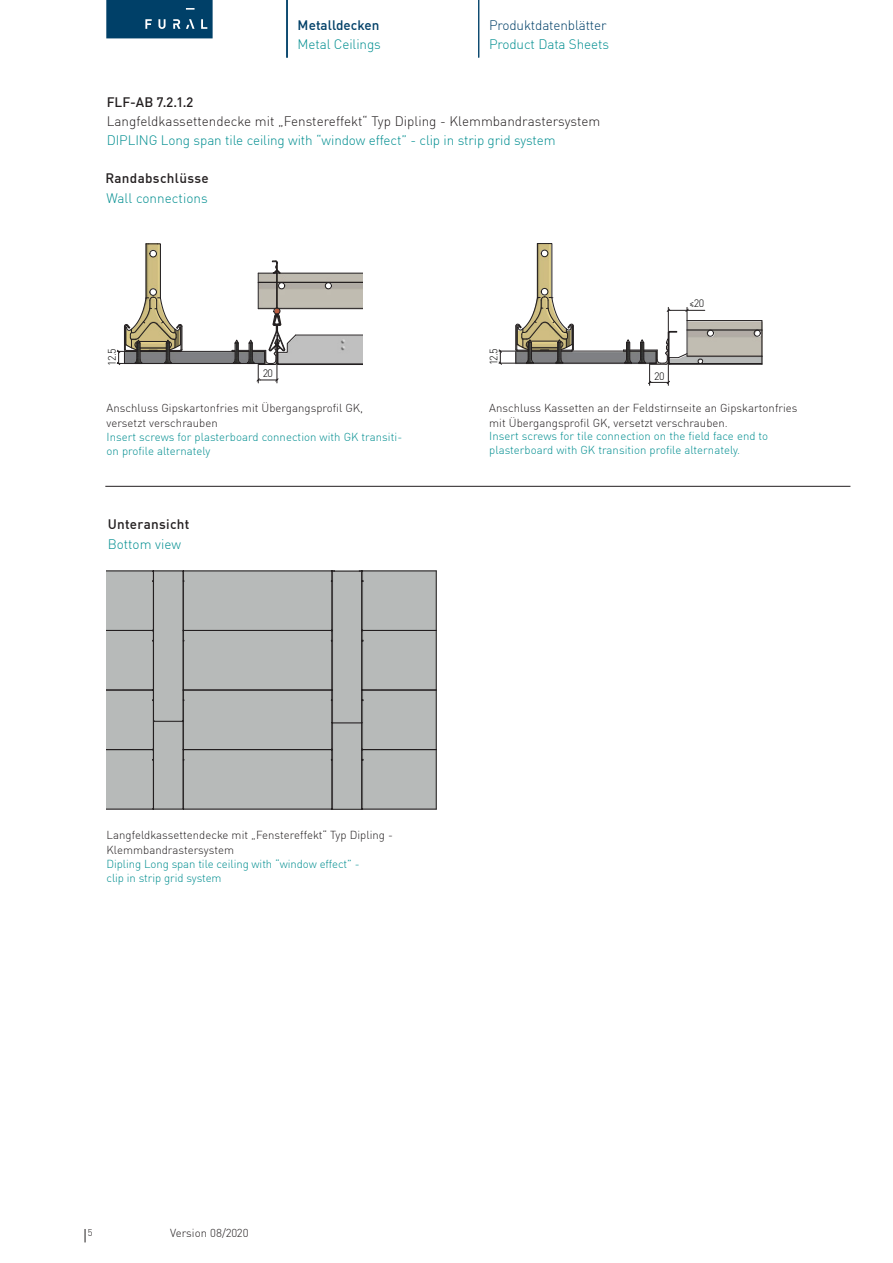
<style>
.page{position:relative;width:893px;height:1263px;background:#fff}
.page>*{position:absolute;margin:0;border:0;box-sizing:border-box;transform-origin:0 0}
.Metalit_DIN_Light_9{font:300 13.5px "DIN Pro";letter-spacing:-.01em;color:#008e90}
.Metalit_DIN_Light_9-2{font:300 13.5px "DIN Pro";color:#231f20}
.Metalit_DIN_Light_9-3{font:500 13.5px "DIN Pro";letter-spacing:.025em;color:#231f20}
.t1{font:300 13.5px "DIN Pro";letter-spacing:-.01em;color:#004068}
.t2{font:500 13.5px "DIN Pro";letter-spacing:.005em;color:#004068}
.Metalit_DIN_Light_7{font:300 11.4px "DIN Pro";color:#231f20}
.Metalit_DIN_Light_7-2{font:300 11.4px/14.4px "DIN Pro";color:#008e90}
.Metalit_DIN_Light_9-4{font:300 11.4px/14.4px "DIN Pro";color:#231f20}
.Metalit_DIN_Light_9-5{font:300 11.4px/14.4px "DIN Pro";letter-spacing:-.01em;color:#008e90}
.t3{font:300 10.65px "DIN Pro";letter-spacing:-.075em;color:#000}
.t4{font:300 9.6px "DIN Pro";color:#231f20}
.t5{font:6.9px "Arial";color:#000}
</style>
<div class="page">
<svg style="left:106px;top:0;width:107px;height:38px;background:#0c496f"></svg>
<img style="left:574px;top:350px;width:49px;height:13px">
<hr style="left:563px;top:363px;width:62px;height:1px;background:#231f20">
<hr style="left:561px;top:351px;width:65px;height:1px;background:#231f20">
<svg style="left:499px;top:243px;width:75px;height:122px"></svg>
<svg style="left:623px;top:307px;width:140px;height:78px"></svg>
<hr style="left:171px;top:363px;width:62px;height:1px;background:#231f20">
<hr style="left:170px;top:351px;width:65px;height:1px;background:#231f20">
<svg style="left:232px;top:260px;width:131px;height:123px"></svg>
<svg style="left:117px;top:243px;width:66px;height:122px"></svg>
<div style="left:185px;top:572px;width:251px;height:237px;background:#b7bab9"></div>
<hr style="left:183px;top:809px;width:149px;height:1px;background:#231f20">
<hr style="left:183px;top:749px;width:149px;height:1px;background:#231f20">
<hr style="left:183px;top:690px;width:149px;height:1px;background:#231f20">
<hr style="left:183px;top:571px;width:149px;height:1px;background:#231f20">
<hr style="left:183px;top:630px;width:149px;height:1px;background:#231f20">
<hr style="left:436px;top:690px;width:1px;height:59px;background:#231f20">
<hr style="left:436px;top:749px;width:1px;height:60px;background:#231f20">
<hr style="left:362px;top:809px;width:74px;height:1px;background:#231f20">
<hr style="left:362px;top:749px;width:74px;height:1px;background:#231f20">
<hr style="left:436px;top:630px;width:1px;height:60px;background:#231f20">
<hr style="left:362px;top:690px;width:74px;height:1px;background:#231f20">
<hr style="left:436px;top:571px;width:1px;height:59px;background:#231f20">
<hr style="left:362px;top:630px;width:74px;height:1px;background:#231f20">
<hr style="left:362px;top:571px;width:74px;height:1px;background:#231f20">
<svg style="left:107px;top:570px;width:78px;height:240px;background:#acafae"></svg>
<svg style="left:328px;top:570px;width:35px;height:240px;background:#a7aaa9"></svg>
<hr style="left:105px;top:486px;width:745px;height:1px;background:#231f20">
<svg style="left:85px;top:1229px;width:1px;height:13px"></svg>
<hr style="left:286px;top:0;width:2px;height:58px;background:#004068">
<hr style="left:478px;top:0;width:1px;height:58px;background:#004068">
<p class="t2" style="left:298px;top:14px;width:83px">Metalldecken</p>
<p class="t1" style="left:489px;top:14px;width:119px">Produktdatenblätter</p>
<p class="Metalit_DIN_Light_9" style="left:298px;top:34px;width:85px">Metal Ceilings</p>
<p class="Metalit_DIN_Light_9" style="left:489px;top:34px;width:122px">Product Data Sheets</p>
<p class="Metalit_DIN_Light_9-3" style="left:107px;top:91px;width:88px">FLF-AB 7.2.1.2</p>
<p class="Metalit_DIN_Light_9-2" style="left:107px;top:111px;width:495px">Langfeldkassettendecke mit „Fenstereffekt“ Typ Dipling - Klemmbandrastersystem</p>
<p class="Metalit_DIN_Light_9" style="left:107px;top:130px;width:450px">DIPLING Long span tile ceiling with “window effect” - clip in strip grid system</p>
<p class="Metalit_DIN_Light_9-3" style="left:105px;top:168px;width:105px">Randabschlüsse</p>
<p class="Metalit_DIN_Light_9" style="left:107px;top:188px;width:103px">Wall connections</p>
<p class="t3" style="left:104px;top:366px;width:19px;rotate:-90deg">12.5</p>
<p class="t3" style="left:263px;top:365px;width:12px">20</p>
<p class="t3" style="left:486px;top:365px;width:19px;rotate:-90deg">12.5</p>
<p class="t3" style="left:654px;top:368px;width:12px">20</p>
<p class="t3" style="left:689px;top:296px;width:16px">≤20</p>
<p class="Metalit_DIN_Light_7" style="left:107px;top:400px;width:258px">Anschluss Gipskartonfries mit Übergangsprofil GK,</p>
<p class="Metalit_DIN_Light_7" style="left:107px;top:414px;width:113px">versetzt verschrauben</p>
<p class="Metalit_DIN_Light_7" style="left:489px;top:400px;width:310px">Anschluss Kassetten an der Feldstirnseite an Gipskartonfries</p>
<p class="Metalit_DIN_Light_7" style="left:489px;top:414px;width:240px">mit Übergangsprofil GK, versetzt verschrauben.</p>
<p class="Metalit_DIN_Light_7-2" style="left:107px;top:429px;width:297px">Insert screws for plasterboard connection with GK transiti&shy;on profile alternately</p>
<p class="Metalit_DIN_Light_7-2" style="left:489px;top:427px;width:280px">Insert screws for tile connection on the field face end to</p>
<p class="Metalit_DIN_Light_7-2" style="left:489px;top:442px;width:252px">plasterboard with GK transition profile alternately.</p>
<p class="Metalit_DIN_Light_9-3" style="left:108px;top:513px;width:83px">Unteransicht</p>
<p class="Metalit_DIN_Light_9" style="left:108px;top:533px;width:75px">Bottom view</p>
<p class="Metalit_DIN_Light_9-4" style="left:107px;top:827px;width:288px">Langfeldkassettendecke mit „Fenstereffekt“ Typ Dipling -<br>Klemmbandrastersystem</p>
<p class="t5" style="left:259px;top:834px;width:6px">V</p>
<p class="Metalit_DIN_Light_9-5" style="left:107px;top:856px;width:255px">Dipling Long span tile ceiling with “window effect” - clip in strip grid system</p>
<p class="t4" style="left:88px;top:1225px;width:6px">5</p>
<p class="Metalit_DIN_Light_7" style="left:170px;top:1224px;width:80px">Version 08/2020</p>
</div>
